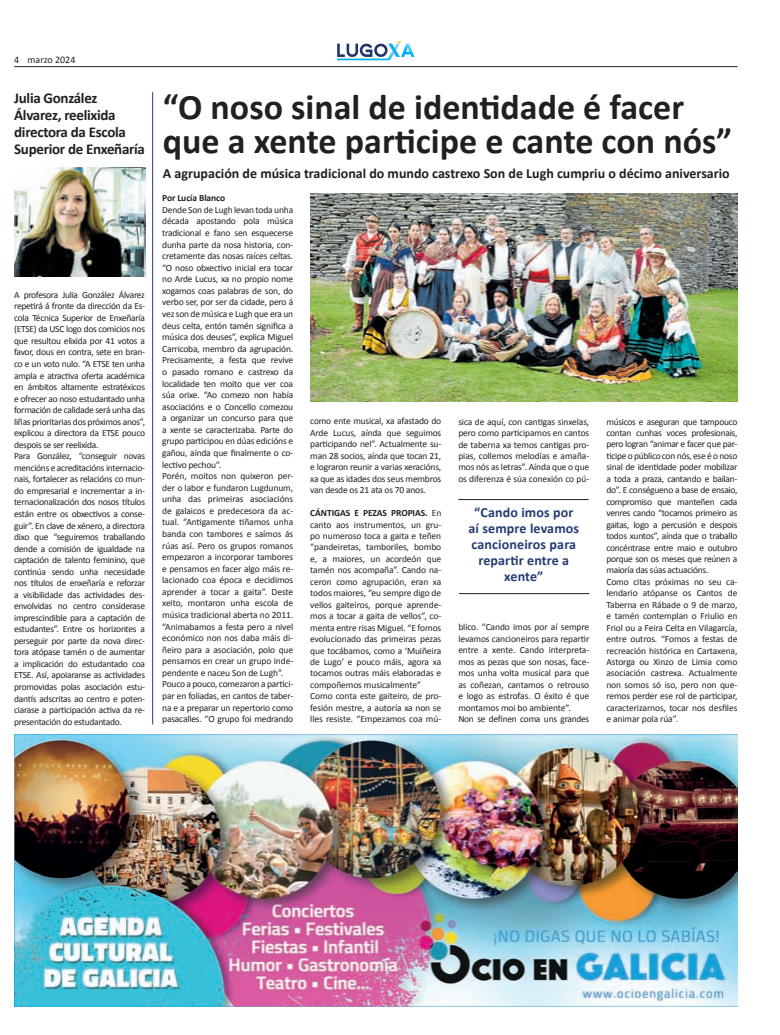
<style>
.page{position:relative;width:780px;height:1035px;background:#fff}
.page>*{position:absolute;margin:0;border:0;box-sizing:border-box;transform-origin:0 0}
.t1{font:700 36px/34px "Calibri";color:#231f20}
.t2{font:700 15px/17px "Calibri";letter-spacing:-.02em;color:#231f20}
.t3{font:700 14px "Calibri";color:#231f20}
.t4{font:700 14px/16px "Calibri";letter-spacing:.01em;color:#253b73;text-align:center}
.t5{font:10px "Calibri";color:#231f20}
.t6{font:9.5px/11.4px "Calibri";letter-spacing:-.02em;color:#231f20}
.t7{font:700 9.5px "Calibri";letter-spacing:-.01em;color:#231f20}
.s1{font-weight:700}
</style>
<div class="page">
<svg style="left:337px;top:41px;width:77px;height:19px"></svg>
<hr style="left:14px;top:66px;width:723px;height:1px;background:#231f20">
<img style="left:310px;top:194px;width:427px;height:208px">
<hr style="left:459px;top:593px;width:130px;height:1px;background:#231f20">
<hr style="left:458px;top:499px;width:130px;height:1px;background:#231f20">
<img style="left:14px;top:167px;width:131px;height:109px">
<hr style="left:152px;top:92px;width:1px;height:632px;background:#253b73">
<img style="left:14px;top:734px;width:723px;height:272px">
<p class="t5" style="left:14px;top:54px;width:63px">4 marzo 2024</p>
<h2 class="t2" style="left:14px;top:89px;width:132px">Julia González<br>Álvarez, reelixida directora da Escola<br>Superior de Enxeñaría</h2>
<p class="t6" style="left:14px;top:288px;width:132px">A profesora Julia González Álvarez repetirá á fronte da dirección da Es&shy;cola Técnica Superior de Enxeñaría (ETSE) da USC logo dos comicios nos que resultou elixida por 41 votos a favor, dous en contra, sete en bran&shy;co e un voto nulo. “A ETSE ten unha ampla e atractiva oferta académica en ámbitos altamente estratéxicos e ofrecer ao noso estudantado unha formación de calidade será unha das liñas prioritarias dos próximos anos”, explicou a directora da ETSE pouco despois se ser reelixida.<br>Para González, “conseguir novas mencións e acreditacións internacio&shy;nais, fortalecer as relacións co mun&shy;do empresarial e incrementar a in&shy;ternacionalización dos nosos títulos están entre os obxectivos a conse&shy;guir”. En clave de xénero, a directora dixo que “seguiremos traballando dende a comisión de igualdade na captación de talento feminino, que continúa sendo unha necesidade nos títulos de enxeñaría e reforzar a visibilidade das actividades des&shy;envolvidas no centro considerase imprescindible para a captación de estudantes”. Entre os horizontes a perseguir por parte da nova direc&shy;tora atópase tamén o de aumentar a implicación do estudantado coa ETSE. Así, apoiaranse as actividades promovidas polas asociación estu&shy;dantís adscritas ao centro e poten&shy;ciarase a participación activa da re&shy;presentación do estudantado.</p>
<h1 class="t1" style="left:163px;top:88px;width:570px">“O noso sinal de identidade é facer que a xente participe e cante con nós”</h1>
<h3 class="t3" style="left:163px;top:165px;width:568px">A agrupación de música tradicional do mundo castrexo Son de Lugh cumpriu o décimo aniversario</h3>
<p class="t7" style="left:162px;top:192px;width:64px">Por Lucía Blanco</p>
<p class="t6" style="left:162px;top:203px;width:132px">Dende Son de Lugh levan toda unha década apostando pola música tradicional e fano sen esquecerse dunha parte da nosa historia, con&shy;cretamente das nosas raíces celtas. “O noso obxectivo inicial era tocar no Arde Lucus, xa no propio nome xogamos coas palabras de son, do verbo ser, por ser da cidade, pero á vez son de música e Lugh que era un deus celta, entón tamén significa a música dos deuses”, explica Miguel<br>Carricoba, membro da agrupación.<br>Precisamente, a festa que revive o pasado romano e castrexo da localidade ten moito que ver coa súa orixe. “Ao comezo non había asociacións e o Concello comezou a organizar un concurso para que a xente se caracterizaba. Parte do grupo participou en dúas edicións e gañou, aínda que finalmente o co&shy;lectivo pechou”.<br>Porén, moitos non quixeron per&shy;der o labor e fundaron Lugdunum, unha das primeiras asociacións de galaicos e predecesora da ac&shy;tual. “Antigamente tiñamos unha banda con tambores e saímos ás rúas así. Pero os grupos romanos empezaron a incorporar tambores e pensamos en facer algo máis re&shy;lacionado coa época e decidimos aprender a tocar a gaita”. Deste xeito, montaron unha escola de música tradicional aberta no 2011. “Animabamos a festa pero a nivel económico non nos daba máis di&shy;ñeiro para a asociación, polo que pensamos en crear un grupo inde&shy;pendente e naceu Son de Lugh”.<br>Pouco a pouco, comezaron a partici&shy;par en foliadas, en cantos de taber&shy;na e a preparar un repertorio como pasacalles. “O grupo foi medrando</p>
<p class="t6" style="left:310px;top:415px;width:132px;text-align:justify">como ente musical, xa afastado do Arde Lucus, aínda que seguimos participando nel”. Actualmente su&shy;man 28 socios, aínda que tocan 21, e lograron reunir a varias xeracións, xa que as idades dos seus membros van desde os 21 ata os 70 anos.</p>
<p class="t6" style="left:310px;top:507px;width:132px"><span class="s1">CÁNTIGAS E PEZAS PROPIAS.</span> En canto aos instrumentos, un gru&shy;po numeroso toca a gaita e teñen “pandeiretas, tamboriles, bombo e, a maiores, un acordeón que tamén nos acompaña”. Cando na&shy;ceron como agrupación, eran xa todos maiores, “eu sempre digo de vellos gaiteiros, porque aprende&shy;mos a tocar a gaita de vellos”, co&shy;menta entre risas Miguel. “E fomos evolucionado das primeiras pezas que tocábamos, como a ‘Muiñeira de Lugo’ e pouco máis, agora xa tocamos outras máis elaboradas e compoñemos musicalmente”<br>Como conta este gaiteiro, de pro&shy;fesión mestre, a autoría xa non se lles resiste. “Empezamos coa mú-</p>
<p class="t6" style="left:458px;top:415px;width:132px;text-align:justify">sica de aquí, con cantigas sinxelas, pero como participamos en cantos de taberna xa temos cantigas pro&shy;pias, collemos melodías e amaña&shy;mos nós as letras”. Aínda que o que os diferenza é súa conexión co pú-</p>
<h3 class="t4" style="left:468px;top:503px;width:112px">“Cando imos por aí sempre levamos cancioneiros para repartir entre a xente”</h3>
<p class="t6" style="left:458px;top:621px;width:132px">blico. “Cando imos por aí sempre levamos cancioneiros para repartir entre a xente. Cando interpreta&shy;mos as pezas que son nosas, face&shy;mos unha volta musical para que as coñezan, cantamos o retrouso e logo as estrofas. O éxito é que montamos moi bo ambiente”.<br>Non se definen coma uns grandes</p>
<p class="t6" style="left:606px;top:415px;width:132px">músicos e aseguran que tampouco contan cunhas voces profesionais, pero logran “animar e facer que par&shy;ticipe o público con nós, ese é o noso sinal de identidade poder mobilizar a toda a praza, cantando e bailan&shy;do”. E conségueno a base de ensaio, compromiso que manteñen cada venres cando “tocamos primeiro as gaitas, logo a percusión e despois todos xuntos”, aínda que o traballo concéntrase entre maio e outubro porque son os meses que reúnen a maioría das súas actuacións.<br>Como citas próximas no seu ca&shy;lendario atópanse os Cantos de<br>Taberna en Rábade o 9 de marzo, e tamén contemplan o Friulio en<br>Friol ou a Feira Celta en Vilagarcía, entre outros. “Fomos a festas de recreación histórica en Cartaxena,<br>Astorga ou Xinzo de Limia como asociación castrexa. Actualmente non somos só iso, pero non que&shy;remos perder ese rol de participar, caracterizarnos, tocar nos desfiles e animar pola rúa”.</p>
</div>
